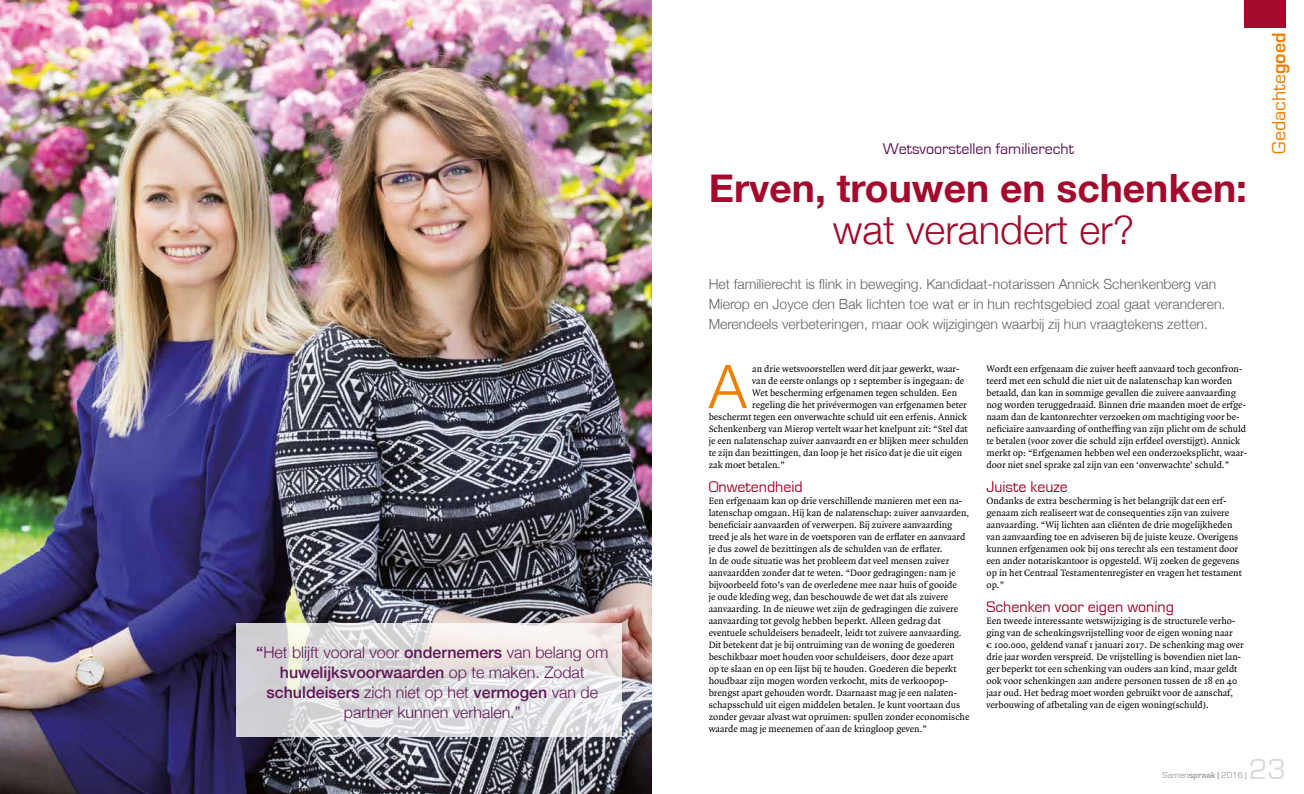
<style>
.page{position:relative;width:1304px;height:794px;background:#fff}
.page>*{position:absolute;margin:0;border:0;box-sizing:border-box;transform-origin:0 0}
.t1{font:300 60.4px "Helvetica Neue";color:#f07f00}
.t2{font:300 40px "Helvetica Neue";color:#a30a2c}
.t3{font:700 39px "Helvetica Neue";color:#a30a2c}
.t4{font:30px "Eurostile";color:#dadada}
.t5{font:20px "Eurostile";color:#f07f00}
.t6{font:300 16px/20px "Helvetica Neue";color:#601556;text-align:center}
.t7{font:16px "Eurostile";color:#a30a2c}
.t8{font:16px "Eurostile";color:#601556}
.t9{font:300 14px/20px "Helvetica Neue";color:#646363}
.t10{font:10px/12px "Quadraat";color:#000}
.t11{font:9px "Eurostile";color:#9d9d9c}
.s1{font-weight:500}
.s2{font-weight:700}
</style>
<div class="page">
<div style="left:1244px;top:0;width:42px;height:28px;background:#a30a2c"></div>
<img style="left:0;top:0;width:652px;height:794px">
<svg style="left:237px;top:624px;width:385px;height:113px"></svg>
<h3 class="t6" style="left:256px;top:640px;width:354px"><span class="s1">“</span>Het blijft vooral voor <span class="s1">ondernemers</span> van belang om <span class="s1">huwelijksvoorwaarden</span> op te maken. Zodat <span class="s1">schuldeisers</span> zich niet op het <span class="s1">vermogen</span> van de partner kunnen verhalen.”</h3>
<h3 class="t8" style="left:883px;top:140px;width:193px">Wetsvoorstellen familierecht</h3>
<h3 class="t3" style="left:709px;top:158px;width:540px">Erven, trouwen en schenken:</h3>
<h2 class="t2" style="left:833px;top:198px;width:303px">wat verandert er?</h2>
<p class="t9" style="left:709px;top:273px;width:518px">Het familierecht is flink in beweging. Kandidaat-notarissen Annick Schenkenberg van<br>Mierop en Joyce den Bak lichten toe wat er in hun rechtsgebied zoal gaat veranderen.<br>Merendeels verbeteringen, maar ook wijzigingen waarbij zij hun vraagtekens zetten.</p>
<h1 class="t1" style="left:709px;top:338px;width:40px">A</h1>
<p class="t10" style="left:752px;top:363px;width:209px">an drie wetsvoorstellen werd dit jaar gewerkt, waar-</p>
<p class="t10" style="left:986px;top:363px;width:262px">Wordt een erfgenaam die zuiver heeft aanvaard toch geconfron&shy;teerd met een schuld die niet uit de nalatenschap kan worden betaald, dan kan in sommige gevallen die zuivere aanvaarding nog worden teruggedraaid. Binnen drie maanden moet de erfge&shy;naam dan de kantonrechter verzoeken om machtiging voor be&shy;neficiaire aanvaarding of ontheffing van zijn plicht om de schuld te betalen (voor zover die schuld zijn erfdeel overstijgt). Annick merkt op: “Erfgenamen hebben wel een onderzoeksplicht, waar&shy;door niet snel sprake zal zijn van een ‘onverwachte’ schuld.”</p>
<h3 class="t7" style="left:986px;top:478px;width:83px">Juiste keuze</h3>
<p class="t10" style="left:986px;top:495px;width:257px">Ondanks de extra bescherming is het belangrijk dat een erf&shy;genaam zich realiseert wat de consequenties zijn van zuivere aanvaarding. “Wij lichten aan cliënten de drie mogelijkheden van aanvaarding toe en adviseren bij de juiste keuze. Overigens kunnen erfgenamen ook bij ons terecht als een testament door een ander notariskantoor is opgesteld. Wij zoeken de gegevens op in het Centraal Testamentenregister en vragen het testament op.”</p>
<h3 class="t7" style="left:986px;top:598px;width:189px">Schenken voor eigen woning</h3>
<p class="t10" style="left:986px;top:615px;width:259px">Een tweede interessante wetswijziging is de structurele verho&shy;ging van de schenkingsvrijstelling voor de eigen woning naar<br>€ 100.000, geldend vanaf 1 januari 2017. De schenking mag over drie jaar worden verspreid. De vrijstelling is bovendien niet lan&shy;ger beperkt tot een schenking van ouders aan kind, maar geldt ook voor schenkingen aan andere personen tussen de 18 en 40 jaar oud. Het bedrag moet worden gebruikt voor de aanschaf, verbouwing of afbetaling van de eigen woning(schuld).</p>
<p class="t10" style="left:752px;top:375px;width:214px">van de eerste onlangs op 1 september is ingegaan: de</p>
<p class="t10" style="left:752px;top:387px;width:206px">Wet bescherming erfgenamen tegen schulden. Een</p>
<p class="t10" style="left:752px;top:399px;width:216px">regeling die het privévermogen van erfgenamen beter</p>
<p class="t10" style="left:709px;top:411px;width:260px">beschermt tegen een onverwachte schuld uit een erfenis. Annick</p>
<p class="t10" style="left:709px;top:423px;width:260px">Schenkenberg van Mierop vertelt waar het knelpunt zit: “Stel dat</p>
<p class="t10" style="left:709px;top:435px;width:261px">je een nalatenschap zuiver aanvaardt en er blijken meer schulden</p>
<p class="t10" style="left:709px;top:447px;width:255px">te zijn dan bezittingen, dan loop je het risico dat je die uit eigen</p>
<p class="t10" style="left:709px;top:459px;width:78px">zak moet betalen.”</p>
<h3 class="t7" style="left:709px;top:478px;width:95px">Onwetendheid</h3>
<p class="t10" style="left:709px;top:495px;width:262px">Een erfgenaam kan op drie verschillende manieren met een na&shy;latenschap omgaan. Hij kan de nalatenschap: zuiver aanvaarden, beneficiair aanvaarden of verwerpen. Bij zuivere aanvaarding treed je als het ware in de voetsporen van de erflater en aanvaard je dus zowel de bezittingen als de schulden van de erflater.<br>In de oude situatie was het probleem dat veel mensen zuiver aanvaardden zonder dat te weten. “Door gedragingen: nam je bijvoorbeeld foto’s van de overledene mee naar huis of gooide<br>je oude kleding weg, dan beschouwde de wet dat als zuivere aanvaarding. In de nieuwe wet zijn de gedragingen die zuivere aanvaarding tot gevolg hebben beperkt. Alleen gedrag dat eventuele schuldeisers benadeelt, leidt tot zuivere aanvaarding.<br>Dit betekent dat je bij ontruiming van de woning de goederen beschikbaar moet houden voor schuldeisers, door deze apart<br>op te slaan en op een lijst bij te houden. Goederen die beperkt houdbaar zijn mogen worden verkocht, mits de verkoopop&shy;brengst apart gehouden wordt. Daarnaast mag je een nalaten&shy;schapsschuld uit eigen middelen betalen. Je kunt voortaan dus zonder gevaar alvast wat opruimen: spullen zonder economische waarde mag je meenemen of aan de kringloop geven.”</p>
<h3 class="t5" style="left:1268px;top:154px;width:122px;rotate:-90deg">Gedachte<span class="s2">goed</span></h3>
<h3 class="t4" style="left:1249px;top:752px;width:38px">23</h3>
<p class="t11" style="left:1163px;top:770px;width:85px">Samen<span class="s2">spraak |</span> 2016 |</p>
</div>
